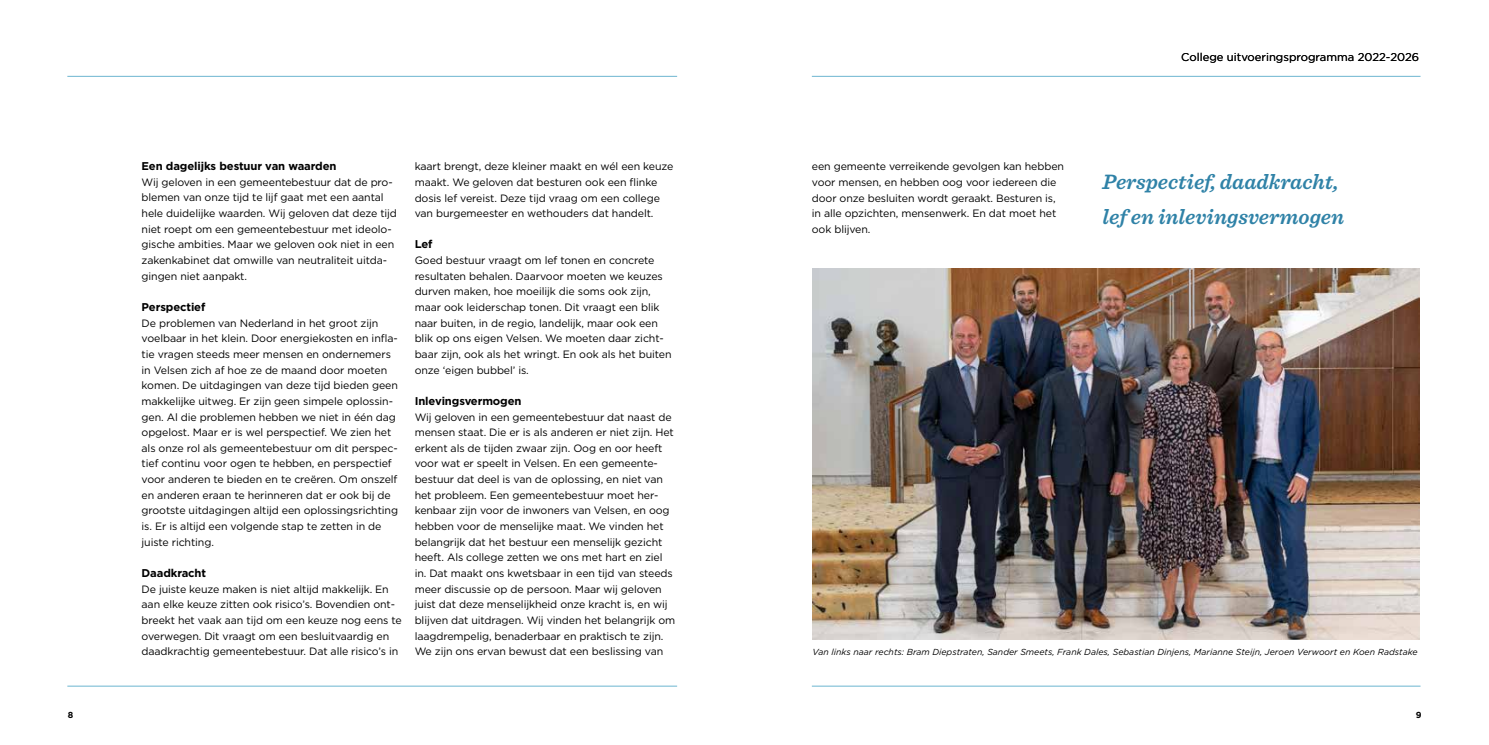
<style>
.page{position:relative;width:1489px;height:745px;background:#fff}
.page>*{position:absolute;margin:0;border:0;box-sizing:border-box;transform-origin:0 0}
.t1{font:italic 600 21.75px/34.6px "Sentinel";color:#2f82a7}
.t2{font:700 11.25px "Gotham";letter-spacing:-.01em;color:#000}
.t3{font:11.25px "Gotham";color:#000}
.t4{font:10.62px/15.6px "Gotham";letter-spacing:-.01em;color:#000}
.t5{font:italic 8.75px "Gotham";color:#000}
.t6{font:700 8.75px "Gotham";color:#000}
</style>
<div class="page">
<hr style="left:811px;top:76px;width:609px;height:1px;background:#6cb5d0">
<hr style="left:811px;top:685px;width:609px;height:1px;background:#6cb5d0">
<hr style="left:67px;top:685px;width:610px;height:1px;background:#6cb5d0">
<hr style="left:67px;top:76px;width:610px;height:1px;background:#6cb5d0">
<img style="left:812px;top:268px;width:606px;height:371px">
<p class="t2" style="left:142px;top:159px;width:196px">Een dagelijks bestuur van waarden</p>
<p class="t4" style="left:142px;top:174px;width:257px">Wij geloven in een gemeentebestuur dat de pro&shy;blemen van onze tijd te lijf gaat met een aantal hele duidelijke waarden. Wij geloven dat deze tijd niet roept om een gemeentebestuur met ideolo&shy;gische ambities. Maar we geloven ook niet in een zakenkabinet dat omwille van neutraliteit uitda&shy;gingen niet aanpakt.</p>
<p class="t2" style="left:142px;top:299px;width:65px">Perspectief</p>
<p class="t4" style="left:142px;top:314px;width:258px">De problemen van Nederland in het groot zijn voelbaar in het klein. Door energiekosten en infla&shy;tie vragen steeds meer mensen en ondernemers in Velsen zich af hoe ze de maand door moeten komen. De uitdagingen van deze tijd bieden geen makkelijke uitweg. Er zijn geen simpele oplossin&shy;gen. Al die problemen hebben we niet in één dag opgelost. Maar er is wel perspectief. We zien het als onze rol als gemeentebestuur om dit perspec&shy;tief continu voor ogen te hebben, en perspectief voor anderen te bieden en te creëren. Om onszelf en anderen eraan te herinneren dat er ook bij de grootste uitdagingen altijd een oplossingsrichting is. Er is altijd een volgende stap te zetten in de juiste richting.</p>
<p class="t2" style="left:142px;top:565px;width:66px">Daadkracht</p>
<p class="t4" style="left:142px;top:580px;width:261px">De juiste keuze maken is niet altijd makkelijk. En aan elke keuze zitten ook risico’s. Bovendien ont&shy;breekt het vaak aan tijd om een keuze nog eens te overwegen. Dit vraagt om een besluitvaardig en daadkrachtig gemeentebestuur. Dat alle risico’s in</p>
<p class="t4" style="left:414px;top:158px;width:260px">kaart brengt, deze kleiner maakt en wél een keuze maakt. We geloven dat besturen ook een flinke dosis lef vereist. Deze tijd vraag om een college van burgemeester en wethouders dat handelt.</p>
<p class="t2" style="left:414px;top:237px;width:19px">Lef</p>
<p class="t4" style="left:414px;top:252px;width:258px">Goed bestuur vraagt om lef tonen en concrete resultaten behalen. Daarvoor moeten we keuzes durven maken, hoe moeilijk die soms ook zijn, maar ook leiderschap tonen. Dit vraagt een blik naar buiten, in de regio, landelijk, maar ook een blik op ons eigen Velsen. We moeten daar zicht&shy;baar zijn, ook als het wringt. En ook als het buiten onze ‘eigen bubbel’ is.</p>
<p class="t2" style="left:414px;top:393px;width:108px">Inlevingsvermogen</p>
<p class="t4" style="left:414px;top:408px;width:262px">Wij geloven in een gemeentebestuur dat naast de mensen staat. Die er is als anderen er niet zijn. Het erkent als de tijden zwaar zijn. Oog en oor heeft voor wat er speelt in Velsen. En een gemeente&shy;bestuur dat deel is van de oplossing, en niet van het probleem. Een gemeentebestuur moet her&shy;kenbaar zijn voor de inwoners van Velsen, en oog hebben voor de menselijke maat. We vinden het belangrijk dat het bestuur een menselijk gezicht heeft. Als college zetten we ons met hart en ziel in. Dat maakt ons kwetsbaar in een tijd van steeds meer discussie op de persoon. Maar wij geloven juist dat deze menselijkheid onze kracht is, en wij blijven dat uitdragen. Wij vinden het belangrijk om laagdrempelig, benaderbaar en praktisch te zijn.<br>We zijn ons ervan bewust dat een beslissing van</p>
<p class="t3" style="left:1181px;top:49px;width:239px">College uitvoeringsprogramma 2022-2026</p>
<p class="t4" style="left:811px;top:158px;width:254px">een gemeente verreikende gevolgen kan hebben voor mensen, en hebben oog voor iedereen die door onze besluiten wordt geraakt. Besturen is, in alle opzichten, mensenwerk. En dat moet het ook blijven.</p>
<h1 class="t1" style="left:1102px;top:164px;width:243px">Perspectief, daadkracht, lef en inlevingsvermogen</h1>
<p class="t5" style="left:812px;top:645px;width:606px">Van links naar rechts: Bram Diepstraten, Sander Smeets, Frank Dales, Sebastian Dinjens, Marianne Steijn, Jeroen Verwoort en Koen Radstake</p>
<p class="t6" style="left:68px;top:708px;width:7px">8</p>
<p class="t6" style="left:1415px;top:708px;width:7px">9</p>
</div>
